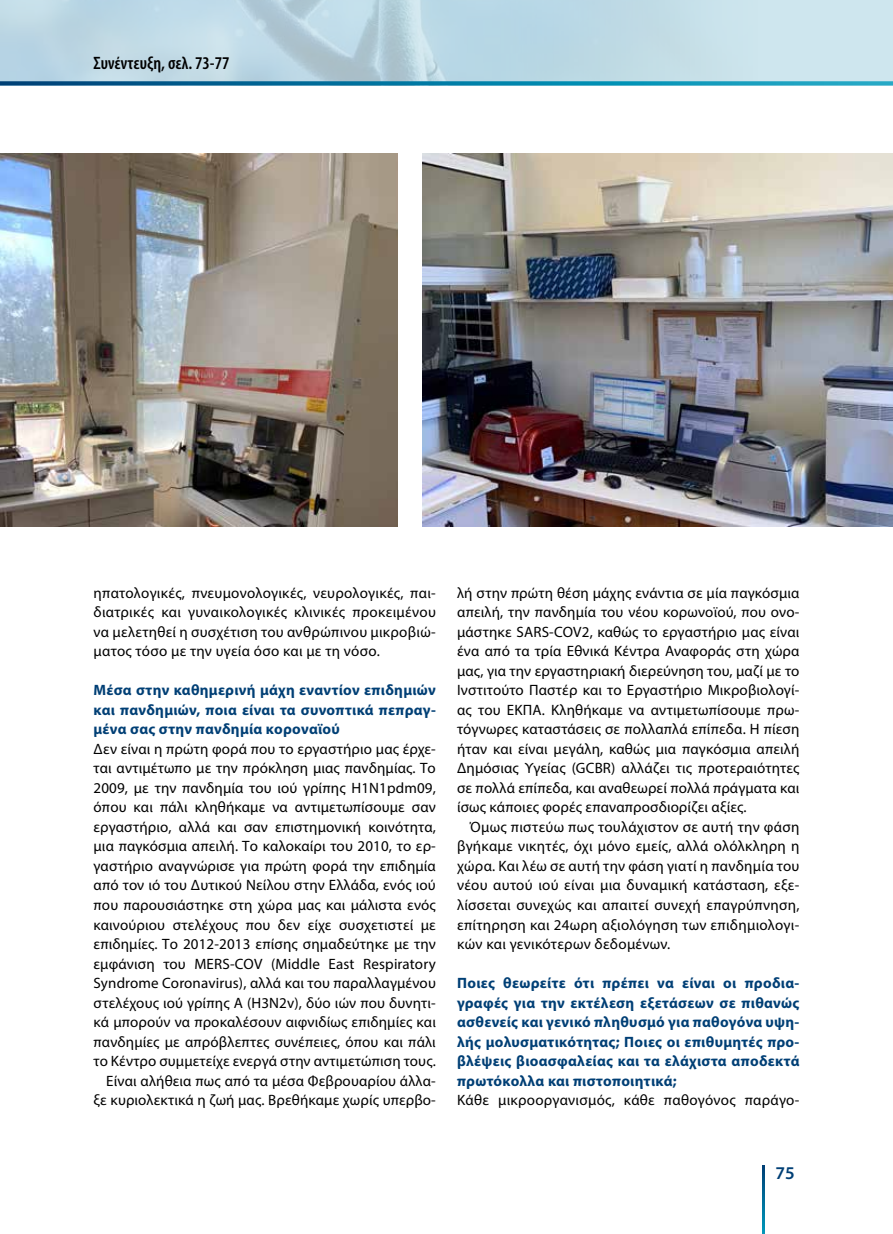
<style>
.page{position:relative;width:893px;height:1234px;background:#fff}
.page>*{position:absolute;margin:0;border:0;box-sizing:border-box;transform-origin:0 0}
.t1{font:600 condensed 18px "Myriad Pro";color:#000}
.t2{font:600 18px "Myriad Pro";color:#003f75}
.t3{font:15px/19.5px "Myriad Pro";letter-spacing:.01em;color:#000;text-align:justify}
.t4{font:700 15px/19.5px "Myriad Pro";letter-spacing:.02em;color:#003f75;text-align:justify}
</style>
<div class="page">
<svg style="left:0;top:0;width:893px;height:81px;background:#bfdae5"></svg>
<svg style="left:0;top:81px;width:893px;height:4px;background:#1380a7"></svg>
<svg style="left:762px;top:1165px;width:2px;height:68px"></svg>
<img style="left:0;top:153px;width:398px;height:373px">
<img style="left:423px;top:153px;width:470px;height:373px">
<p class="t1" style="left:94px;top:52px;width:137px">Συνέντευξη, σελ. 73-77</p>
<p class="t3" style="left:94px;top:582px;width:344px">ηπατολογικές, πνευμονολογικές, νευρολογικές, παι&shy;διατρικές και γυναικολογικές κλινικές προκειμένου να μελετηθεί η συσχέτιση του ανθρώπινου μικροβιώ&shy;ματος τόσο με την υγεία όσο και με τη νόσο.</p>
<p class="t4" style="left:94px;top:680px;width:344px">Μέσα στην καθημερινή μάχη εναντίον επιδημιών και πανδημιών, ποια είναι τα συνοπτικά πεπραγ&shy;μένα σας στην πανδημία κοροναϊού</p>
<p class="t3" style="left:94px;top:738px;width:344px;text-align:right">Δεν είναι η πρώτη φορά που το εργαστήριο μας έρχε&shy;ται αντιμέτωπο με την πρόκληση μιας πανδημίας. Το 2009, με την πανδημία του ιού γρίπης Η1Ν1pdm09, όπου και πάλι κληθήκαμε να αντιμετωπίσουμε σαν εργαστήριο, αλλά και σαν επιστημονική κοινότητα, μια παγκόσμια απειλή. Το καλοκαίρι του 2010, το ερ&shy;γαστήριο αναγνώρισε για πρώτη φορά την επιδημία από τον ιό του Δυτικού Νείλου στην Ελλάδα, ενός ιού που παρουσιάστηκε στη χώρα μας και μάλιστα ενός καινούριου στελέχους που δεν είχε συσχετιστεί με επιδημίες. Το 2012-2013 επίσης σημαδεύτηκε με την εμφάνιση του MERS-COV (Middle East Respiratory Syndrome Coronavirus), αλλά και του παραλλαγμένου στελέχους ιού γρίπης Α (Η3Ν2v), δύο ιών που δυνητι&shy;κά μπορούν να προκαλέσουν αιφνιδίως επιδημίες και πανδημίες με απρόβλεπτες συνέπειες, όπου και πάλι το Κέντρο συμμετείχε ενεργά στην αντιμετώπιση τους.<br>Είναι αλήθεια πως από τα μέσα Φεβρουαρίου άλλα&shy;ξε κυριολεκτικά η ζωή μας. Βρεθήκαμε χωρίς υπερβο-</p>
<p class="t3" style="left:457px;top:582px;width:344px">λή στην πρώτη θέση μάχης ενάντια σε μία παγκόσμια απειλή, την πανδημία του νέου κορωνοϊού, που ονο&shy;μάστηκε SARS-COV2, καθώς το εργαστήριο μας είναι ένα από τα τρία Εθνικά Κέντρα Αναφοράς στη χώρα μας, για την εργαστηριακή διερεύνηση του, μαζί με το Ινστιτούτο Παστέρ και το Εργαστήριο Μικροβιολογί&shy;ας του ΕΚΠΑ. Κληθήκαμε να αντιμετωπίσουμε πρω&shy;τόγνωρες καταστάσεις σε πολλαπλά επίπεδα. Η πίεση ήταν και είναι μεγάλη, καθώς μια παγκόσμια απειλή Δημόσιας Υγείας (GCBR) αλλάζει τις προτεραιότητες σε πολλά επίπεδα, και αναθεωρεί πολλά πράγματα και ίσως κάποιες φορές επαναπροσδιορίζει αξίες.</p>
<p class="t3" style="left:457px;top:816px;width:344px;text-indent:13px">Όμως πιστεύω πως τουλάχιστον σε αυτή την φάση βγήκαμε νικητές, όχι μόνο εμείς, αλλά ολόλκληρη η χώρα. Και λέω σε αυτή την φάση γιατί η πανδημία του νέου αυτού ιού είναι μια δυναμική κατάσταση, εξε&shy;λίσσεται συνεχώς και απαιτεί συνεχή επαγρύπνηση, επίτηρηση και 24ωρη αξιολόγηση των επιδημιολογι&shy;κών και γενικότερων δεδομένων.</p>
<p class="t4" style="left:457px;top:972px;width:344px">Ποιες θεωρείτε ότι πρέπει να είναι οι προδια&shy;γραφές για την εκτέλεση εξετάσεων σε πιθανώς ασθενείς και γενικό πληθυσμό για παθογόνα υψη&shy;λής μολυσματικότητας; Ποιες οι επιθυμητές προ&shy;βλέψεις βιοασφαλείας και τα ελάχιστα αποδεκτά πρωτόκολλα και πιστοποιητικά;</p>
<p class="t3" style="left:457px;top:1089px;width:344px">Κάθε μικροοργανισμός, κάθε παθογόνος παράγο-</p>
<p class="t2" style="left:776px;top:1161px;width:21px">75</p>
</div>
